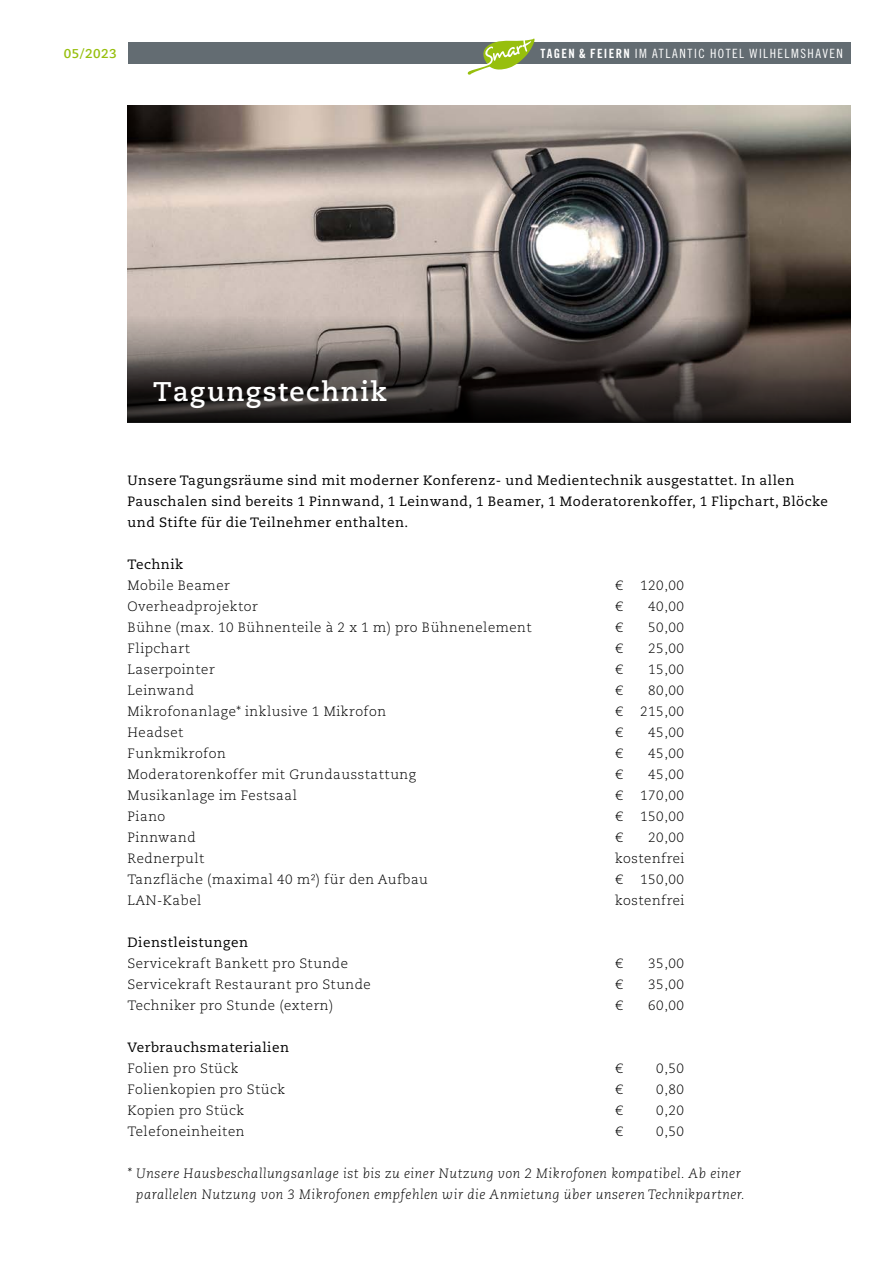
<style>
.page{position:relative;width:893px;height:1263px;background:#fff}
.page>*{position:absolute;margin:0;border:0;box-sizing:border-box;transform-origin:0 0}
.t1{font:700 27px "Caecilia LT Pro 75";letter-spacing:.06em;color:#fff}
.t2{font:300 13.5px "Caecilia LT Pro 45";letter-spacing:.04em;color:#000}
.t3{font:13.5px/21px "Caecilia LT Pro 55 Roman";letter-spacing:.04em;color:#000}
.t4{font:italic 300 13.5px/21px "Caecilia LT Pro 46";letter-spacing:.04em;color:#000;text-align:right}
.t5{font:12.75px "Trade Gothic LT Std Cn 18";letter-spacing:.115em;color:#fff}
.t6{font:700 12.75px "Caecilia LT Pro 75";letter-spacing:.04em;color:#97bf0d}
.s1{font-family:"Trade Gothic LT Pro Bd Cn 20"}
</style>
<div class="page">
<div style="left:128px;top:43px;width:722px;height:21px;background:#636c72"></div>
<svg style="left:467px;top:38px;width:68px;height:37px"></svg>
<img style="left:128px;top:105px;width:722px;height:211px">
<svg style="left:128px;top:316px;width:722px;height:106px"></svg>
<p class="t6" style="left:64px;top:45px;width:54px">05/2023</p>
<p class="t5" style="left:541px;top:46px;width:304px"><span class="s1">TAGEN &amp; FEIERN</span> IM ATLANTIC HOTEL WILHELMSHAVEN</p>
<h1 class="t1" style="left:153px;top:373px;width:235px">Tagungstechnik</h1>
<p class="t3" style="left:128px;top:470px;width:702px">Unsere Tagungsräume sind mit moderner Konferenz- und Medientechnik ausgestattet. In allen<br>Pauschalen sind bereits 1 Pinnwand, 1 Leinwand, 1 Beamer, 1 Moderatorenkoffer, 1 Flipchart, Blöcke und Stifte für die Teilnehmer enthalten.</p>
<p class="t3" style="left:128px;top:554px;width:57px">Technik</p>
<p class="t2" style="left:128px;top:577px;width:104px">Mobile Beamer</p>
<p class="t2" style="left:615px;top:577px;width:9px">€</p>
<p class="t2" style="left:640px;top:577px;width:45px">120,00</p>
<p class="t2" style="left:128px;top:598px;width:132px">Overheadprojektor</p>
<p class="t2" style="left:615px;top:598px;width:9px">€</p>
<p class="t2" style="left:648px;top:598px;width:37px">40,00</p>
<p class="t2" style="left:128px;top:619px;width:406px">Bühne (max. 10 Bühnenteile à 2 x 1 m) pro Bühnenelement</p>
<p class="t2" style="left:615px;top:619px;width:9px">€</p>
<p class="t2" style="left:648px;top:619px;width:37px">50,00</p>
<p class="t2" style="left:128px;top:640px;width:64px">Flipchart</p>
<p class="t2" style="left:615px;top:640px;width:9px">€</p>
<p class="t2" style="left:648px;top:640px;width:37px">25,00</p>
<p class="t2" style="left:128px;top:661px;width:89px">Laserpointer</p>
<p class="t2" style="left:615px;top:661px;width:9px">€</p>
<p class="t2" style="left:648px;top:661px;width:37px">15,00</p>
<p class="t2" style="left:128px;top:682px;width:68px">Leinwand</p>
<p class="t2" style="left:615px;top:682px;width:9px">€</p>
<p class="t2" style="left:648px;top:682px;width:37px">80,00</p>
<p class="t2" style="left:128px;top:703px;width:260px">Mikrofonanlage* inklusive 1 Mikrofon</p>
<p class="t2" style="left:615px;top:703px;width:9px">€</p>
<p class="t2" style="left:640px;top:703px;width:45px">215,00</p>
<p class="t2" style="left:128px;top:724px;width:57px">Headset</p>
<p class="t2" style="left:615px;top:724px;width:9px">€</p>
<p class="t2" style="left:648px;top:724px;width:37px">45,00</p>
<p class="t2" style="left:128px;top:745px;width:100px">Funkmikrofon</p>
<p class="t2" style="left:615px;top:745px;width:9px">€</p>
<p class="t2" style="left:648px;top:745px;width:37px">45,00</p>
<p class="t2" style="left:128px;top:766px;width:290px">Moderatorenkoffer mit Grundausstattung</p>
<p class="t2" style="left:615px;top:766px;width:9px">€</p>
<p class="t2" style="left:648px;top:766px;width:37px">45,00</p>
<p class="t2" style="left:128px;top:787px;width:171px">Musikanlage im Festsaal</p>
<p class="t2" style="left:615px;top:787px;width:9px">€</p>
<p class="t2" style="left:640px;top:787px;width:45px">170,00</p>
<p class="t2" style="left:128px;top:808px;width:39px">Piano</p>
<p class="t2" style="left:615px;top:808px;width:9px">€</p>
<p class="t2" style="left:640px;top:808px;width:45px">150,00</p>
<p class="t2" style="left:128px;top:829px;width:70px">Pinnwand</p>
<p class="t2" style="left:615px;top:829px;width:9px">€</p>
<p class="t2" style="left:648px;top:829px;width:37px">20,00</p>
<p class="t2" style="left:128px;top:850px;width:78px">Rednerpult</p>
<p class="t2" style="left:615px;top:850px;width:71px">kostenfrei</p>
<p class="t2" style="left:128px;top:871px;width:302px">Tanzfläche (maximal 40 m²) für den Aufbau</p>
<p class="t2" style="left:615px;top:871px;width:9px">€</p>
<p class="t2" style="left:640px;top:871px;width:45px">150,00</p>
<p class="t2" style="left:128px;top:892px;width:75px">LAN-Kabel</p>
<p class="t2" style="left:615px;top:892px;width:71px">kostenfrei</p>
<p class="t3" style="left:128px;top:932px;width:122px">Dienstleistungen</p>
<p class="t2" style="left:128px;top:955px;width:222px">Servicekraft Bankett pro Stunde</p>
<p class="t2" style="left:615px;top:955px;width:9px">€</p>
<p class="t2" style="left:648px;top:955px;width:37px">35,00</p>
<p class="t2" style="left:128px;top:976px;width:245px">Servicekraft Restaurant pro Stunde</p>
<p class="t2" style="left:615px;top:976px;width:9px">€</p>
<p class="t2" style="left:648px;top:976px;width:37px">35,00</p>
<p class="t2" style="left:128px;top:997px;width:207px">Techniker pro Stunde (extern)</p>
<p class="t2" style="left:615px;top:997px;width:9px">€</p>
<p class="t2" style="left:648px;top:997px;width:37px">60,00</p>
<p class="t3" style="left:128px;top:1037px;width:163px">Verbrauchsmaterialien</p>
<p class="t2" style="left:128px;top:1060px;width:112px">Folien pro Stück</p>
<p class="t2" style="left:615px;top:1060px;width:9px">€</p>
<p class="t2" style="left:656px;top:1060px;width:29px">0,50</p>
<p class="t2" style="left:128px;top:1081px;width:159px">Folienkopien pro Stück</p>
<p class="t2" style="left:615px;top:1081px;width:9px">€</p>
<p class="t2" style="left:656px;top:1081px;width:29px">0,80</p>
<p class="t2" style="left:128px;top:1102px;width:118px">Kopien pro Stück</p>
<p class="t2" style="left:615px;top:1102px;width:9px">€</p>
<p class="t2" style="left:656px;top:1102px;width:29px">0,20</p>
<p class="t2" style="left:128px;top:1123px;width:118px">Telefoneinheiten</p>
<p class="t2" style="left:615px;top:1123px;width:9px">€</p>
<p class="t2" style="left:656px;top:1123px;width:29px">0,50</p>
<p class="t4" style="left:128px;top:1163px;width:619px">* Unsere Hausbeschallungsanlage ist bis zu einer Nutzung von 2 Mikrofonen kompatibel. Ab einer parallelen Nutzung von 3 Mikrofonen empfehlen wir die Anmietung über unseren Technikpartner.</p>
</div>
